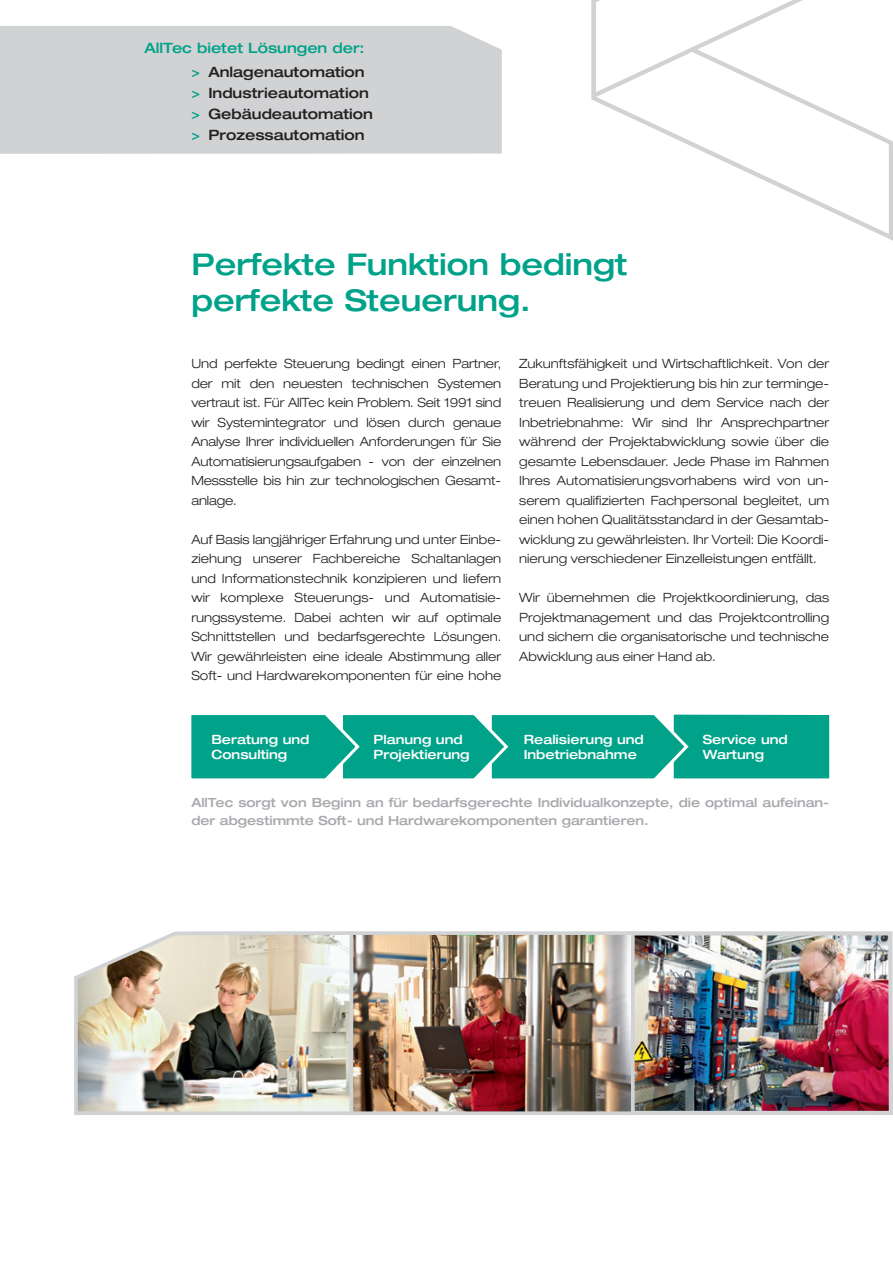
<style>
.page{position:relative;width:893px;height:1263px;background:#fff}
.page>*{position:absolute;margin:0;border:0;box-sizing:border-box;transform-origin:0 0}
.t1{font:500 expanded 30px/36px "Helvetica Neue";color:#00a289}
.t2{font:500 expanded 14.25px/21px "Helvetica Neue";color:#231f20}
.t3{font:500 expanded 14.25px "Helvetica Neue";color:#00a289}
.t4{font:300 expanded 12.75px/19.5px "Helvetica Neue";color:#231f20;text-align:justify}
.t5{font:500 expanded 12.75px/15.3px "Helvetica Neue";color:#fff}
.t6{font:500 expanded 12.6px/18px "Helvetica Neue";color:#a8a9ad}
.s1{color:#00a289}
</style>
<div class="page">
<div style="left:674px;top:715px;width:155px;height:63px;background:#00a289"></div>
<svg style="left:191px;top:714px;width:500px;height:65px;background:#12a891"></svg>
<div style="left:0;top:26px;width:502px;height:128px;background:#d1d2d4"></div>
<svg style="left:591px;top:0;width:302px;height:241px"></svg>
<img style="left:635px;top:931px;width:258px;height:184px">
<img style="left:74px;top:931px;width:276px;height:184px">
<img style="left:355px;top:936px;width:275px;height:174px">
<div style="left:350px;top:931px;width:285px;height:184px;border:4px solid #d1d2d4"></div>
<p class="t3" style="left:145px;top:39px;width:222px">AllTec bietet Lösungen der:</p>
<p class="t2" style="left:191px;top:61px;width:183px"><span class="s1">&gt;</span> Anlagenautomation <span class="s1">&gt;</span> Industrieautomation <span class="s1">&gt;</span> Gebäudeautomation <span class="s1">&gt;</span> Prozessautomation</p>
<h1 class="t1" style="left:191px;top:246px;width:438px">Perfekte Funktion bedingt perfekte Steuerung.</h1>
<p class="t4" style="left:191px;top:354px;width:311px">Und perfekte Steuerung bedingt einen Partner, der mit den neuesten technischen Systemen vertraut ist. Für AllTec kein Problem. Seit 1991 sind wir Systemintegrator und lösen durch genaue Analyse Ihrer individuellen Anforderungen für Sie Automatisierungsaufgaben - von der einzelnen Messstelle bis hin zur technologischen Gesamt&shy;anlage.</p>
<p class="t4" style="left:191px;top:529px;width:311px">Auf Basis langjähriger Erfahrung und unter Einbe&shy;ziehung unserer Fachbereiche Schaltanlagen und Informationstechnik konzipieren und liefern wir komplexe Steuerungs- und Automatisie&shy;rungssysteme. Dabei achten wir auf optimale Schnittstellen und bedarfsgerechte Lösungen.<br>Wir gewährleisten eine ideale Abstimmung aller Soft- und Hardwarekomponenten für eine hohe</p>
<p class="t4" style="left:519px;top:354px;width:311px">Zukunftsfähigkeit und Wirtschaftlichkeit. Von der Beratung und Projektierung bis hin zur terminge&shy;treuen Realisierung und dem Service nach der Inbetriebnahme: Wir sind Ihr Ansprechpartner während der Projektabwicklung sowie über die gesamte Lebensdauer. Jede Phase im Rahmen Ihres Automatisierungsvorhabens wird von un&shy;serem qualifizierten Fachpersonal begleitet, um einen hohen Qualitätsstandard in der Gesamtab&shy;wicklung zu gewährleisten. Ihr Vorteil: Die Koordi&shy;nierung verschiedener Einzelleistungen entfällt.</p>
<p class="t4" style="left:519px;top:588px;width:311px">Wir übernehmen die Projektkoordinierung, das Projektmanagement und das Projektcontrolling und sichern die organisatorische und technische Abwicklung aus einer Hand ab.</p>
<p class="t5" style="left:211px;top:731px;width:100px">Beratung und<br>Consulting</p>
<p class="t5" style="left:374px;top:731px;width:98px">Planung und<br>Projektierung</p>
<p class="t5" style="left:524px;top:731px;width:121px">Realisierung und<br>Inbetriebnahme</p>
<p class="t5" style="left:703px;top:731px;width:87px">Service und<br>Wartung</p>
<p class="t6" style="left:191px;top:793px;width:639px">AllTec sorgt von Beginn an für bedarfsgerechte Individualkonzepte, die optimal aufeinan&shy;der abgestimmte Soft- und Hardwarekomponenten garantieren.</p>
</div>
